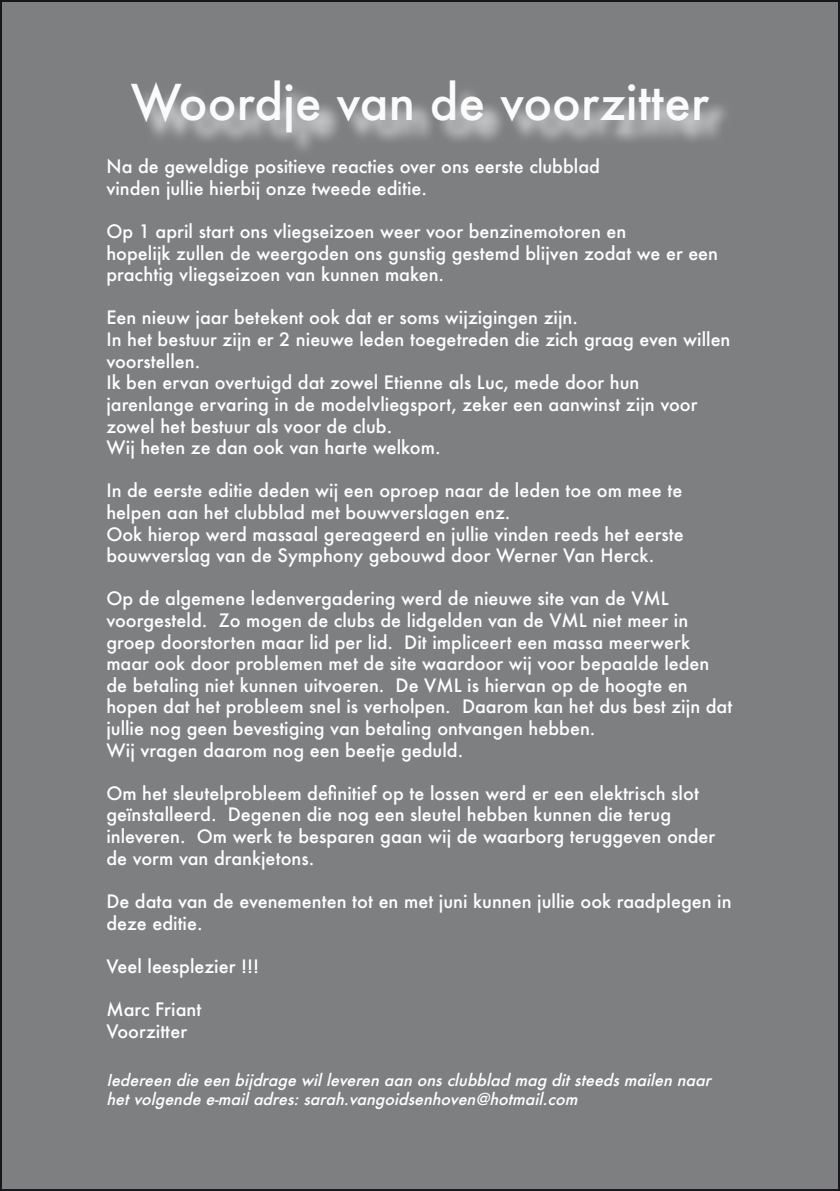
<style>
.page{position:relative;width:840px;height:1191px;background:#fff}
.page>*{position:absolute;margin:0;border:0;box-sizing:border-box;transform-origin:0 0}
.t1{font:500 48px "Futura";color:#fbfbfc}
.t2{font:500 18px/21.6px "Futura";color:#fff}
.t3{font:italic 500 16px/19.2px "Futura";color:#fff}
</style>
<div class="page">
<div style="left:1px;top:1px;width:837px;height:1189px;background:#7e7f81"></div>
<img style="left:141px;top:91px;width:585px;height:59px">
<h1 class="t1" style="left:131px;top:69px;width:579px">Woordje van de voorzitter</h1>
<p class="t2" style="left:106px;top:155px;width:495px">Na de geweldige positieve reacties over ons eerste clubblad vinden jullie hierbij onze tweede editie.</p>
<p class="t2" style="left:106px;top:220px;width:613px">Op 1 april start ons vliegseizoen weer voor benzinemotoren en<br>hopelijk zullen de weergoden ons gunstig gestemd blijven zodat we er een prachtig vliegseizoen van kunnen maken.</p>
<p class="t2" style="left:106px;top:307px;width:625px">Een nieuw jaar betekent ook dat er soms wijzigingen zijn.<br>In het bestuur zijn er 2 nieuwe leden toegetreden die zich graag even willen voorstellen.<br>Ik ben ervan overtuigd dat zowel Etienne als Luc, mede door hun jarenlange ervaring in de modelvliegsport, zeker een aanwinst zijn voor zowel het bestuur als voor de club.<br>Wij heten ze dan ook van harte welkom.</p>
<p class="t2" style="left:106px;top:479px;width:578px">In de eerste editie deden wij een oproep naar de leden toe om mee te helpen aan het clubblad met bouwverslagen enz.<br>Ook hierop werd massaal gereageerd en jullie vinden reeds het eerste bouwverslag van de Symphony gebouwd door Werner Van Herck.</p>
<p class="t2" style="left:106px;top:587px;width:627px">Op de algemene ledenvergadering werd de nieuwe site van de VML voorgesteld. Zo mogen de clubs de lidgelden van de VML niet meer in groep doorstorten maar lid per lid. Dit impliceert een massa meerwerk maar ook door problemen met de site waardoor wij voor bepaalde leden de betaling niet kunnen uitvoeren. De VML is hiervan op de hoogte en hopen dat het probleem snel is verholpen. Daarom kan het dus best zijn dat jullie nog geen bevestiging van betaling ontvangen hebben.<br>Wij vragen daarom nog een beetje geduld.</p>
<p class="t2" style="left:106px;top:782px;width:610px">Om het sleutelprobleem definitief op te lossen werd er een elektrisch slot geïnstalleerd. Degenen die nog een sleutel hebben kunnen die terug inleveren. Om werk te besparen gaan wij de waarborg teruggeven onder de vorm van drankjetons.</p>
<p class="t2" style="left:106px;top:890px;width:626px">De data van de evenementen tot en met juni kunnen jullie ook raadplegen in deze editie.</p>
<p class="t2" style="left:106px;top:955px;width:154px">Veel leesplezier !!!</p>
<p class="t2" style="left:106px;top:998px;width:96px">Marc Friant<br>Voorzitter</p>
<p class="t3" style="left:106px;top:1069px;width:610px">Iedereen die een bijdrage willeveren aan onsclubblad mag ditsteedsmailen naar hetvolgende e-mailadres:sarah.vangoidsenhoven@hotmail.com</p>
</div>
